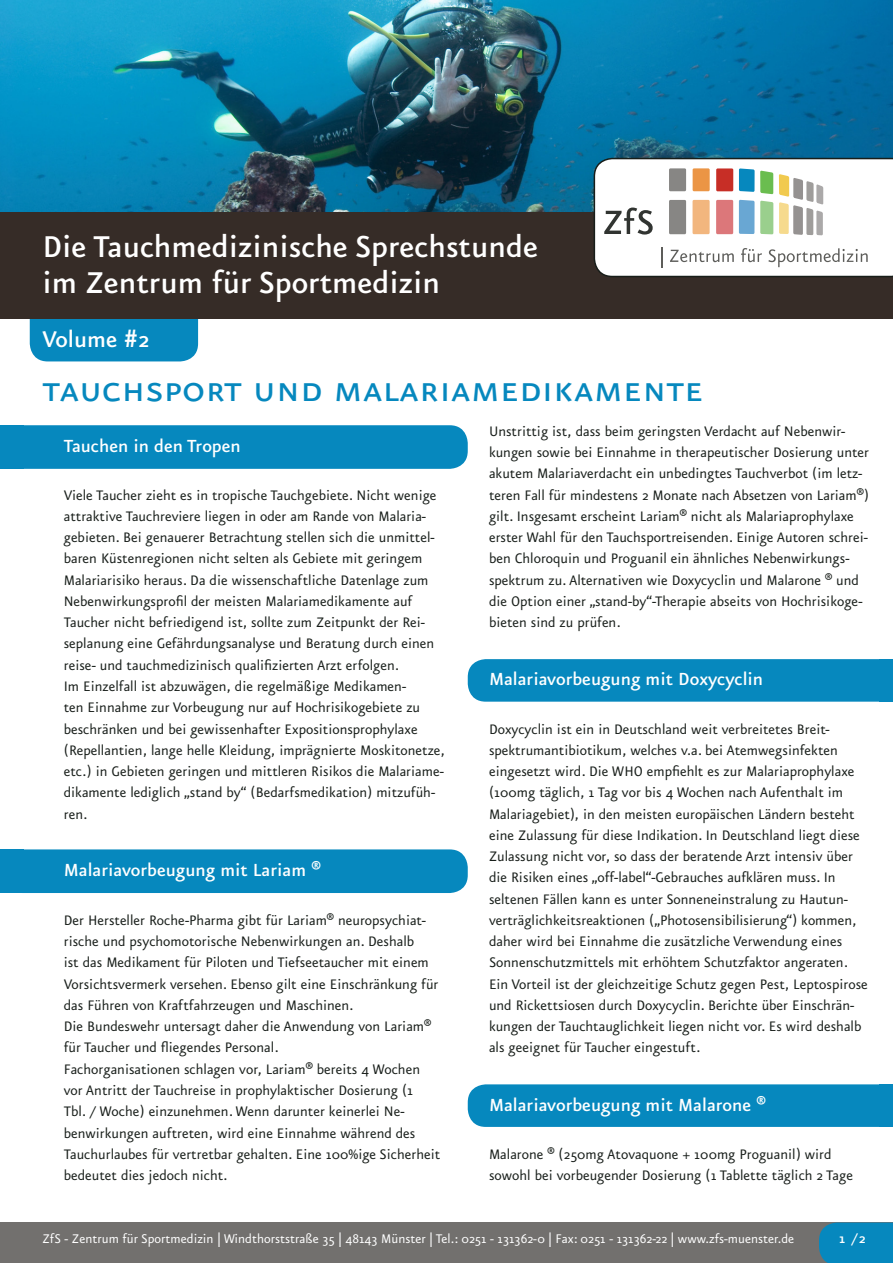
<style>
.page{position:relative;width:893px;height:1263px;background:#fff}
.page>*{position:absolute;margin:0;border:0;box-sizing:border-box;transform-origin:0 0}
.t1{font:45px "Eureka Sans Regular SC";color:#0688be}
.t2{font:500 36px "Eureka Sans";color:#fff}
.t3{font:500 27px "Eureka Sans";color:#fff}
.t4{font:500 21px "Eureka Sans";color:#fff}
.t5{font:16.5px/21.3px "Eureka Sans";color:#181e1a}
.t6{font:500 16.5px "Eureka Sans";color:#fff}
.t7{font:15px "Eureka Sans";color:#fff}
</style>
<div class="page">
<div style="left:4px;top:849px;width:464px;height:44px;background:#0688be;border-radius:18px"></div>
<div style="left:0;top:849px;width:23px;height:44px;background:#0688be"></div>
<div style="left:4px;top:425px;width:464px;height:44px;background:#0688be;border-radius:18px"></div>
<div style="left:0;top:425px;width:23px;height:44px;background:#0688be"></div>
<div style="left:0;top:1222px;width:893px;height:41px;background:#72706e"></div>
<div style="left:819px;top:1222px;width:74px;height:41px;background:#0688be"></div>
<div style="left:468px;top:659px;width:412px;height:43px;background:#0688be"></div>
<div style="left:880px;top:659px;width:13px;height:43px;background:#0688be"></div>
<div style="left:468px;top:1084px;width:412px;height:43px;background:#0688be"></div>
<div style="left:880px;top:1084px;width:13px;height:43px;background:#0688be"></div>
<img style="left:0;top:0;width:892px;height:213px">
<div style="left:30px;top:293px;width:168px;height:68px;background:#0688be;border-radius:18px"></div>
<div style="left:0;top:213px;width:892px;height:106px;background:#362c27"></div>
<svg style="left:594px;top:158px;width:299px;height:119px"></svg>
<div style="left:669px;top:200px;width:17px;height:34px;background:#878684"></div>
<div style="left:669px;top:168px;width:17px;height:23px;background:#878684"></div>
<div style="left:693px;top:168px;width:17px;height:23px;background:#eb9545"></div>
<p class="t2" style="left:43px;top:229px;width:497px">Die Tauchmedizinische Sprechstunde</p>
<p class="t2" style="left:43px;top:265px;width:399px">im Zentrum für Sportmedizin</p>
<p class="t3" style="left:43px;top:326px;width:109px">Volume #2</p>
<p class="t1" style="left:43px;top:366px;width:663px">tauchsport und malariamedikamente</p>
<p class="t4" style="left:64px;top:436px;width:178px">Tauchen in den Tropen</p>
<p class="t5" style="left:64px;top:485px;width:374px">Viele Taucher zieht es in tropische Tauchgebiete. Nicht wenige attraktive Tauchreviere liegen in oder am Rande von Malaria&shy;gebieten. Bei genauerer Betrachtung stellen sich die unmittel&shy;baren Küstenregionen nicht selten als Gebiete mit geringem Malariarisiko heraus. Da die wissenschaftliche Datenlage zum Nebenwirkungsprofil der meisten Malariamedikamente auf Taucher nicht befriedigend ist, sollte zum Zeitpunkt der Rei&shy;seplanung eine Gefährdungsanalyse und Beratung durch einen reise- und tauchmedizinisch qualifizierten Arzt erfolgen.</p>
<p class="t5" style="left:64px;top:676px;width:383px">Im Einzelfall ist abzuwägen, die regelmäßige Medikamen-<br>ten Einnahme zur Vorbeugung nur auf Hochrisikogebiete zu beschränken und bei gewissenhafter Expositionsprophylaxe (Repellantien, lange helle Kleidung, imprägnierte Moskitonetze, etc.) in Gebieten geringen und mittleren Risikos die Malariame&shy;dikamente lediglich „stand by“ (Bedarfsmedikation) mitzufüh&shy;ren.</p>
<p class="t4" style="left:64px;top:860px;width:259px">Malariavorbeugung mit Lariam ®</p>
<p class="t5" style="left:64px;top:910px;width:376px">Der Hersteller Roche-Pharma gibt für Lariam® neuropsychiat&shy;rische und psychomotorische Nebenwirkungen an. Deshalb<br>ist das Medikament für Piloten und Tiefseetaucher mit einem Vorsichtsvermerk versehen. Ebenso gilt eine Einschränkung für das Führen von Kraftfahrzeugen und Maschinen.</p>
<p class="t5" style="left:64px;top:1016px;width:369px">Die Bundeswehr untersagt daher die Anwendung von Lariam® für Taucher und fliegendes Personal.</p>
<p class="t5" style="left:64px;top:1059px;width:378px">Fachorganisationen schlagen vor, Lariam® bereits 4 Wochen vor Antritt der Tauchreise in prophylaktischer Dosierung (1<br>Tbl. / Woche) einzunehmen. Wenn darunter keinerlei Ne&shy;benwirkungen auftreten, wird eine Einnahme während des Tauchurlaubes für vertretbar gehalten. Eine 100%ige Sicherheit bedeutet dies jedoch nicht.</p>
<p class="t5" style="left:489px;top:421px;width:382px">Unstrittig ist, dass beim geringsten Verdacht auf Nebenwir&shy;kungen sowie bei Einnahme in therapeutischer Dosierung unter akutem Malariaverdacht ein unbedingtes Tauchverbot (im letz&shy;teren Fall für mindestens 2 Monate nach Absetzen von Lariam®) gilt. Insgesamt erscheint Lariam® nicht als Malariaprophylaxe erster Wahl für den Tauchsportreisenden. Einige Autoren schrei&shy;ben Chloroquin und Proguanil ein ähnliches Nebenwirkungs&shy;spektrum zu. Alternativen wie Doxycyclin und Malarone ® und die Option einer „stand-by“-Therapie abseits von Hochrisikoge&shy;bieten sind zu prüfen.</p>
<p class="t4" style="left:489px;top:668px;width:276px">Malariavorbeugung mit Doxycyclin</p>
<p class="t5" style="left:489px;top:719px;width:380px">Doxycyclin ist ein in Deutschland weit verbreitetes Breit&shy;spektrumantibiotikum, welches v.a. bei Atemwegsinfekten eingesetzt wird. Die WHO empfiehlt es zur Malariaprophylaxe (100mg täglich, 1 Tag vor bis 4 Wochen nach Aufenthalt im Malariagebiet), in den meisten europäischen Ländern besteht eine Zulassung für diese Indikation. In Deutschland liegt diese Zulassung nicht vor, so dass der beratende Arzt intensiv über die Risiken eines „off-label“-Gebrauches aufklären muss. In seltenen Fällen kann es unter Sonneneinstralung zu Hautun&shy;verträglichkeitsreaktionen („Photosensibilisierung“) kommen, daher wird bei Einnahme die zusätzliche Verwendung eines Sonnenschutzmittels mit erhöhtem Schutzfaktor angeraten.<br>Ein Vorteil ist der gleichzeitige Schutz gegen Pest, Leptospirose und Rickettsiosen durch Doxycyclin. Berichte über Einschrän&shy;kungen der Tauchtauglichkeit liegen nicht vor. Es wird deshalb als geeignet für Taucher eingestuft.</p>
<p class="t4" style="left:489px;top:1095px;width:279px">Malariavorbeugung mit Malarone ®</p>
<p class="t5" style="left:489px;top:1144px;width:366px">Malarone ® (250mg Atovaquone + 100mg Proguanil) wird sowohl bei vorbeugender Dosierung (1 Tablette täglich 2 Tage</p>
<p class="t7" style="left:43px;top:1231px;width:753px">ZfS - Zentrum für Sportmedizin | Windthorststraße 35 | 48143 Münster | Tel.: 0251 - 131362-0 | Fax: 0251 - 131362-22 | www.zfs-muenster.de</p>
<p class="t6" style="left:839px;top:1230px;width:28px">1 /2</p>
</div>
